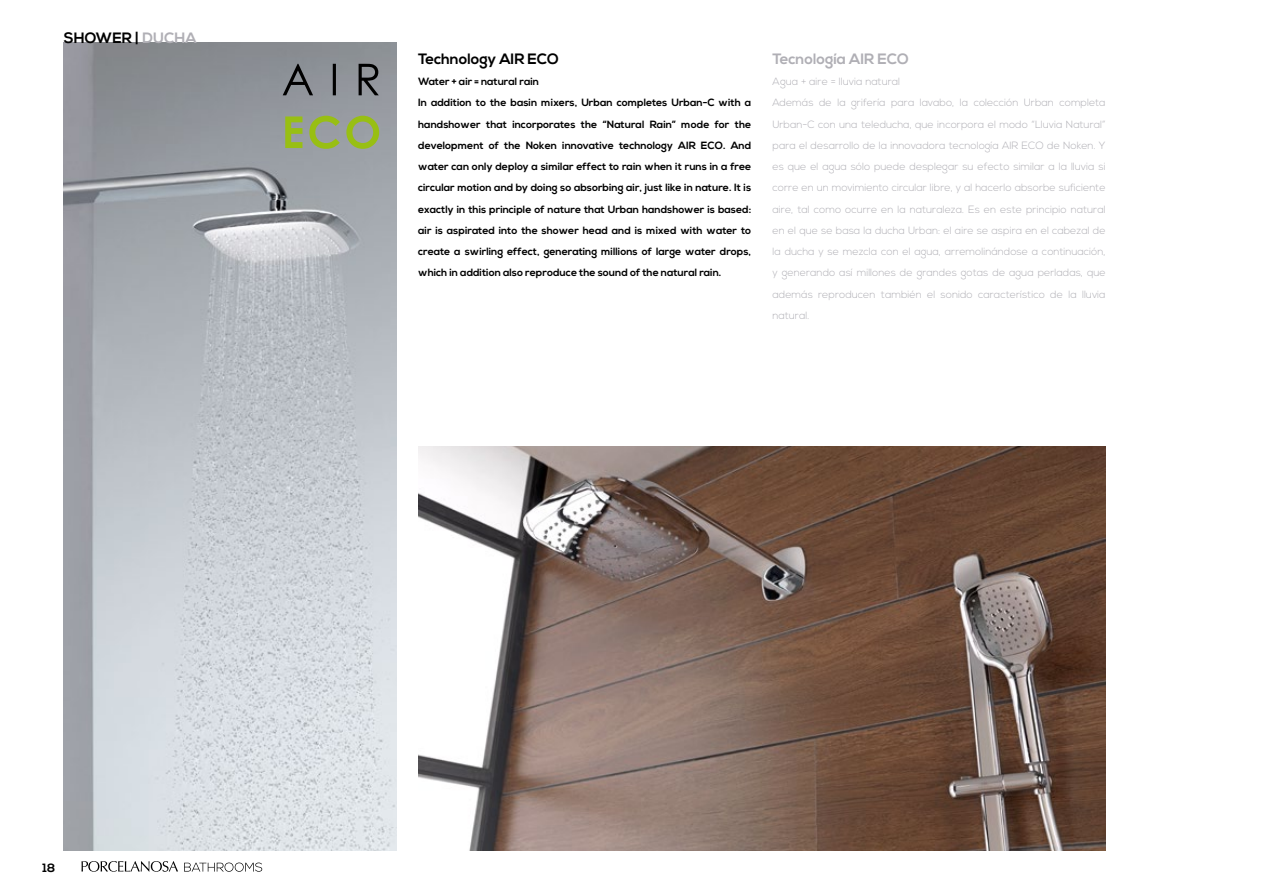
<style>
.page{position:relative;width:1263px;height:893px;background:#fff}
.page>*{position:absolute;margin:0;border:0;box-sizing:border-box;transform-origin:0 0}
.t1{font:700 15px "Nexa";color:#000}
.t2{font:700 15px "Nexa";color:#b0afb5}
.t3{font:700 12px "Nexa";color:#000}
.t4{font:300 10.5px/21.3px "Nexa";color:#b0afb5}
.t5{font:700 10.5px/21.3px "Nexa";color:#000}
.s1{color:#b0afb5}
</style>
<div class="page">
<img style="left:64px;top:43px;width:333px;height:807px">
<img style="left:418px;top:446px;width:688px;height:404px">
<svg style="left:285px;top:116px;width:94px;height:33px;background:#98ab66"></svg>
<svg style="left:283px;top:64px;width:96px;height:31px;background:#72757a"></svg>
<svg style="left:81px;top:861px;width:97px;height:11px"></svg>
<svg style="left:184px;top:863px;width:78px;height:9px"></svg>
<h1 class="t1" style="left:64px;top:29px;width:134px">SHOWER | <span class="s1">DUCHA</span></h1>
<p class="t3" style="left:43px;top:861px;width:14px">18</p>
<h1 class="t1" style="left:418px;top:50px;width:142px">Technology AIR ECO</h1>
<p class="t5" style="left:418px;top:71px;width:335px">Water + air = natural rain<br>In addition to the basin mixers, Urban completes Urban-C with a handshower that incorporates the “Natural Rain” mode for the development of the Noken innovative technology AIR ECO. And water can only deploy a similar effect to rain when it runs in a free circular motion and by doing so absorbing air, just like in nature. It is exactly in this principle of nature that Urban handshower is based: air is aspirated into the shower head and is mixed with water to create a swirling effect, generating millions of large water drops, which in addition also reproduce the sound of the natural rain.</p>
<h1 class="t2" style="left:772px;top:50px;width:138px">Tecnología AIR ECO</h1>
<p class="t4" style="left:772px;top:71px;width:335px">Agua + aire = lluvia natural<br>Además de la grifería para lavabo, la colección Urban completa Urban-C con una teleducha, que incorpora el modo “Lluvia Natural” para el desarrollo de la innovadora tecnología AIR ECO de Noken. Y es que el agua sólo puede desplegar su efecto similar a la lluvia si corre en un movimiento circular libre, y al hacerlo absorbe suficiente aire, tal como ocurre en la naturaleza. Es en este principio natural en el que se basa la ducha Urban: el aire se aspira en el cabezal de la ducha y se mezcla con el agua, arremolinándose a continuación, y generando así millones de grandes gotas de agua perladas, que además reproducen también el sonido característico de la lluvia natural.</p>
</div>
